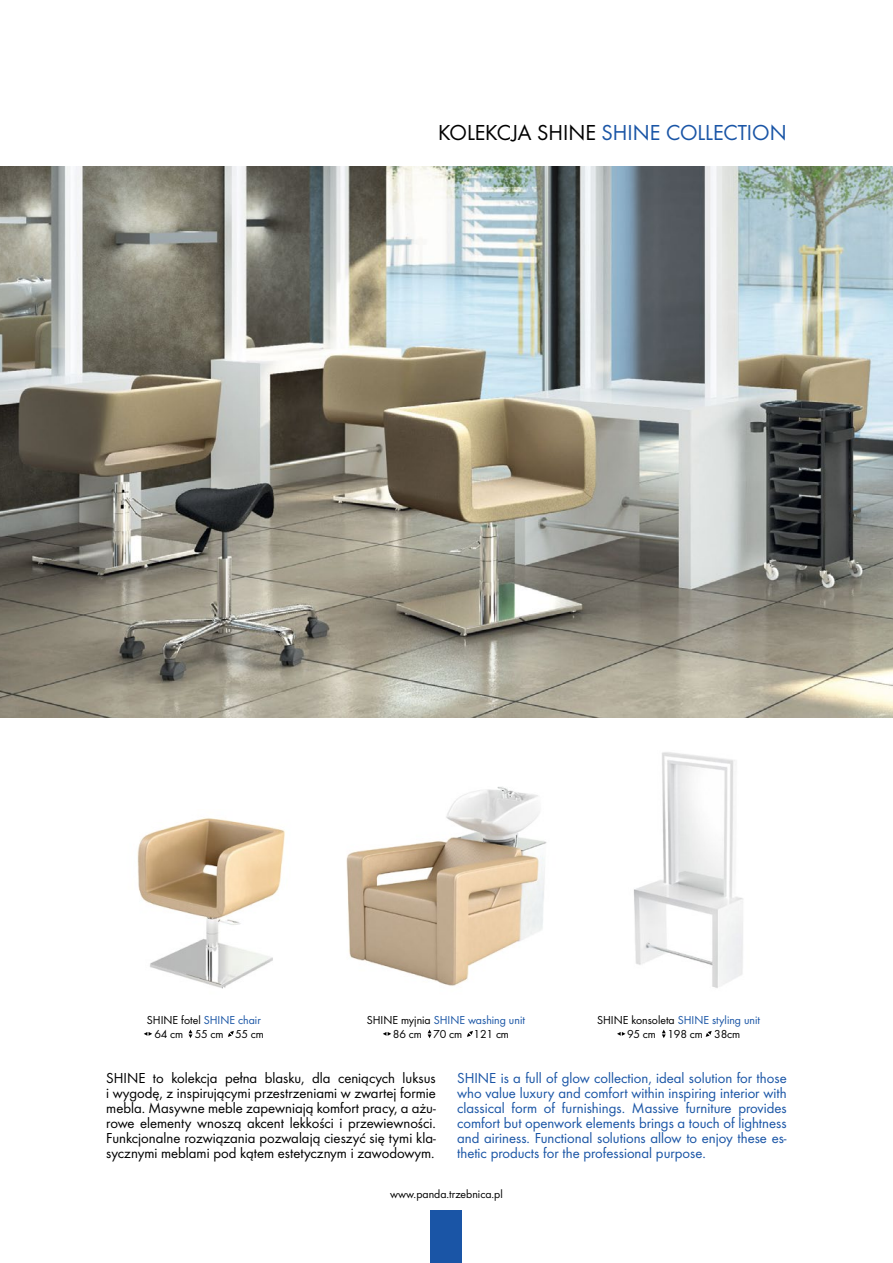
<style>
.page{position:relative;width:893px;height:1263px;background:#fff}
.page>*{position:absolute;margin:0;border:0;box-sizing:border-box;transform-origin:0 0}
.t1{font:22.5px "Futura Boo";color:#1a55a6}
.t2{font:15px/15px "Futura Boo";color:#1a55a6;text-align:justify}
.t3{font:15px/15px "Futura Boo";color:#000;text-align:justify}
.t4{font:12px/14px "Futura Boo";color:#000}
.t5{font:12px "Futura Boo";color:#1a55a6}
.s1{color:#000}
.s2{color:#1a55a6}
</style>
<div class="page">
<img style="left:0;top:166px;width:893px;height:551px">
<img style="left:137px;top:818px;width:148px;height:171px">
<img style="left:346px;top:787px;width:201px;height:199px">
<img style="left:634px;top:752px;width:109px;height:236px">
<div style="left:431px;top:1211px;width:31px;height:52px;background:#1a55a6"></div>
<svg style="left:383px;top:1032px;width:8px;height:4px"></svg>
<svg style="left:428px;top:1029px;width:3px;height:9px"></svg>
<svg style="left:467px;top:1031px;width:6px;height:6px"></svg>
<svg style="left:617px;top:1032px;width:8px;height:4px"></svg>
<svg style="left:662px;top:1029px;width:4px;height:9px"></svg>
<svg style="left:706px;top:1031px;width:6px;height:6px"></svg>
<svg style="left:144px;top:1032px;width:8px;height:4px"></svg>
<svg style="left:189px;top:1029px;width:3px;height:9px"></svg>
<svg style="left:228px;top:1031px;width:6px;height:6px"></svg>
<h1 class="t1" style="left:438px;top:119px;width:350px"><span class="s1">KOLEKCJA SHINE</span> SHINE COLLECTION</h1>
<p class="t4" style="left:147px;top:1013px;width:115px">SHINE fotel <span class="s2">SHINE chair</span></p>
<p class="t4" style="left:393px;top:1013px;width:134px;text-indent:-26px">SHINE myjnia <span class="s2">SHINE washing unit<br></span>86 cm 70 cm 121 cm</p>
<p class="t5" style="left:597px;top:1013px;width:165px"><span class="s1">SHINE konsoleta</span> SHINE styling unit</p>
<p class="t4" style="left:154px;top:1027px;width:111px">64 cm 55 cm 55 cm</p>
<p class="t4" style="left:627px;top:1027px;width:115px">95 cm 198 cm 38cm</p>
<p class="t2" style="left:457px;top:1071px;width:331px">SHINE is a full of glow collection, ideal solution for those who value luxury and comfort within inspiring interior with classical form of furnishings. Massive furniture provides comfort but openwork elements brings a touch of lightness and airiness. Functional solutions allow to enjoy these es&shy;thetic products for the professional purpose.</p>
<p class="t3" style="left:106px;top:1071px;width:331px">SHINE to kolekcja pełna blasku, dla ceniących luksus i wygodę, z inspirującymi przestrzeniami w zwartej formie mebla. Masywne meble zapewniają komfort pracy, a ażu&shy;rowe elementy wnoszą akcent lekkości i przewiewności.<br>Funkcjonalne rozwiązania pozwalają cieszyć się tymi kla&shy;sycznymi meblami pod kątem estetycznym i zawodowym.</p>
<p class="t4" style="left:390px;top:1186px;width:114px">www.panda.trzebnica.pl</p>
</div>
